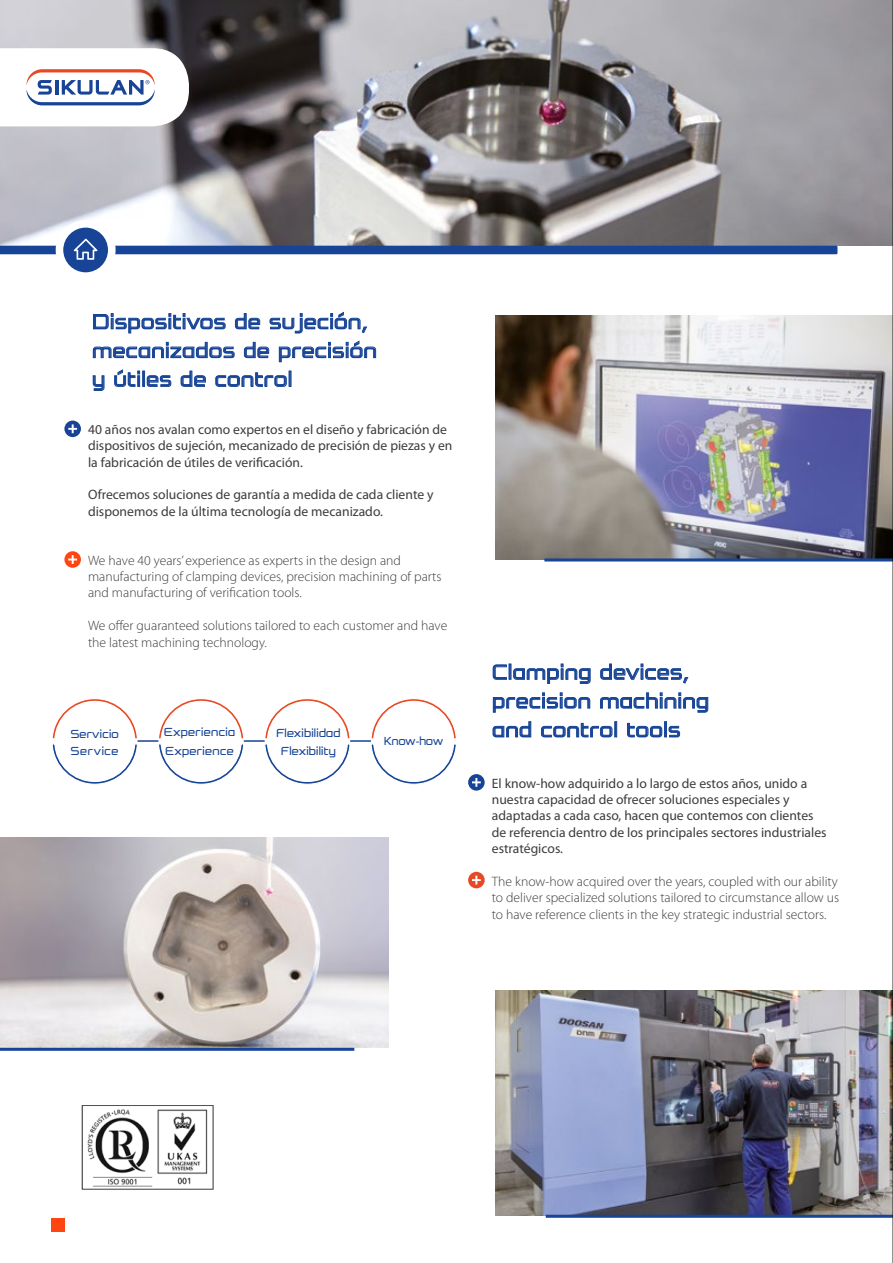
<style>
.page{position:relative;width:893px;height:1263px;background:#fff}
.page>*{position:absolute;margin:0;border:0;box-sizing:border-box;transform-origin:0 0}
.t1{font:24.3px/28.8px "Formation Sans";letter-spacing:-.01em;color:#174496}
.t2{font:13.65px/16.4px "Myriad Pro";color:#3c3c3b}
.t3{font:300 13.65px/16.4px "Myriad Pro";color:#3c3c3b}
.t4{font:13.65px/17px "Formation Sans";letter-spacing:-.03em;color:#174496}
.t5{font:13.65px "Formation Sans";letter-spacing:-.03em;color:#174496;scale:.94 1}
</style>
<div class="page">
<img style="left:0;top:0;width:892px;height:246px">
<img style="left:495px;top:316px;width:397px;height:243px">
<img style="left:0;top:838px;width:389px;height:210px">
<img style="left:495px;top:990px;width:397px;height:225px">
<svg style="left:0;top:48px;width:189px;height:78px"></svg>
<hr style="left:544px;top:558px;width:349px;height:3px;background:#174496">
<hr style="left:546px;top:1215px;width:347px;height:3px;background:#174496">
<hr style="left:0;top:1048px;width:354px;height:3px;background:#174496">
<div style="left:52px;top:1218px;width:13px;height:13px;background:#ff4612"></div>
<svg style="left:59px;top:224px;width:53px;height:52px"></svg>
<div style="left:56px;top:220px;width:60px;height:60px;border:8px solid #fff;border-radius:50%"></div>
<svg style="left:0;top:239px;width:837px;height:21px"></svg>
<svg style="left:52px;top:698px;width:86px;height:87px"></svg>
<svg style="left:158px;top:698px;width:86px;height:87px"></svg>
<svg style="left:264px;top:699px;width:193px;height:86px"></svg>
<hr style="left:244px;top:740px;width:20px;height:2px;background:#174496">
<hr style="left:138px;top:740px;width:20px;height:2px;background:#174496">
<svg style="left:64px;top:421px;width:17px;height:16px"></svg>
<svg style="left:64px;top:551px;width:17px;height:17px"></svg>
<svg style="left:468px;top:774px;width:17px;height:17px"></svg>
<svg style="left:468px;top:872px;width:17px;height:16px"></svg>
<svg style="left:93px;top:313px;width:133px;height:20px"></svg>
<svg style="left:235px;top:313px;width:25px;height:16px"></svg>
<svg style="left:270px;top:312px;width:97px;height:21px"></svg>
<svg style="left:93px;top:342px;width:142px;height:16px"></svg>
<svg style="left:244px;top:342px;width:25px;height:16px"></svg>
<svg style="left:279px;top:340px;width:97px;height:22px"></svg>
<svg style="left:93px;top:375px;width:12px;height:16px"></svg>
<svg style="left:114px;top:369px;width:26px;height:18px"></svg>
<div style="left:142px;top:371px;width:3px;height:16px;border:1px solid #174496"></div>
<svg style="left:147px;top:375px;width:24px;height:12px"></svg>
<svg style="left:181px;top:371px;width:25px;height:16px"></svg>
<svg style="left:215px;top:371px;width:76px;height:16px"></svg>
<svg style="left:493px;top:664px;width:98px;height:20px"></svg>
<svg style="left:600px;top:664px;width:88px;height:20px"></svg>
<svg style="left:493px;top:693px;width:97px;height:20px"></svg>
<svg style="left:600px;top:692px;width:108px;height:21px"></svg>
<svg style="left:493px;top:721px;width:38px;height:16px"></svg>
<svg style="left:541px;top:723px;width:71px;height:14px"></svg>
<div style="left:614px;top:721px;width:3px;height:16px;border:1px solid #174496"></div>
<svg style="left:627px;top:723px;width:35px;height:14px"></svg>
<div style="left:664px;top:721px;width:3px;height:16px;border:1px solid #174496"></div>
<svg style="left:669px;top:726px;width:11px;height:11px"></svg>
<img style="left:82px;top:1105px;width:131px;height:84px">
<hr style="left:892px;top:0;width:1px;height:1263px;background:#000">
<h1 class="t1" style="left:92px;top:307px;width:287px">Dispositivos de sujeción, mecanizados de precisión y útiles de control</h1>
<p class="t2" style="left:88px;top:421px;width:366px">40 años nos avalan como expertos en el diseño y fabricación de dispositivos de sujeción, mecanizado de precisión de piezas y en la fabricación de útiles de verificación.</p>
<p class="t2" style="left:88px;top:486px;width:347px">Ofrecemos soluciones de garantía a medida de cada cliente y disponemos de la última tecnología de mecanizado.</p>
<p class="t3" style="left:88px;top:552px;width:355px">We have 40 years’ experience as experts in the design and manufacturing of clamping devices, precision machining of parts and manufacturing of verification tools.</p>
<p class="t3" style="left:88px;top:618px;width:361px">We offer guaranteed solutions tailored to each customer and have the latest machining technology.</p>
<p class="t4" style="left:70px;top:726px;width:50px">Servicio<br>Service</p>
<p class="t4" style="left:164px;top:723px;width:73px;line-height:18.8px">Experiencia<br>Experience</p>
<p class="t4" style="left:276px;top:724px;width:66px;line-height:18.3px;text-align:center">Flexibilidad<br>Flexibility</p>
<p class="t5" style="left:384px;top:733px;width:65px">Know-how</p>
<h1 class="t1" style="left:492px;top:658px;width:219px">Clamping devices, precision machining and control tools</h1>
<p class="t2" style="left:492px;top:775px;width:336px">El know-how adquirido a lo largo de estos años, unido a nuestra capacidad de ofrecer soluciones especiales y adaptadas a cada caso, hacen que contemos con clientes de referencia dentro de los principales sectores industriales estratégicos.</p>
<p class="t3" style="left:492px;top:873px;width:349px;text-align:justify">The know-how acquired over the years, coupled with our ability to deliver specialized solutions tailored to circumstance allow us to have reference clients in the key strategic industrial sectors.</p>
</div>
